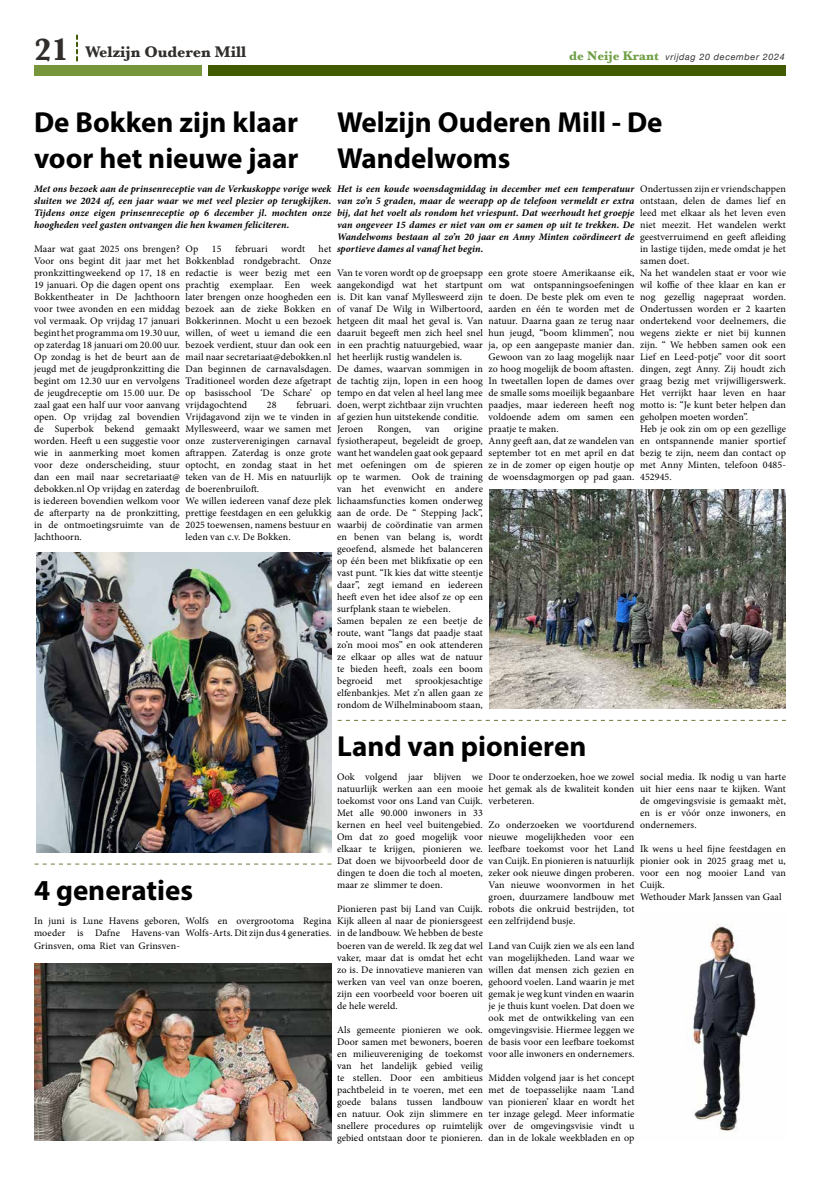
<style>
.page{position:relative;width:820px;height:1177px;background:#fff}
.page>*{position:absolute;margin:0;border:0;box-sizing:border-box;transform-origin:0 0}
.t1{font:700 29px/36px "Myriad Pro";color:#000}
.t2{font:700 16px "Baskerville";color:#302d2b}
.t3{font:10px/12px "Minion Pro";letter-spacing:.01em;color:#000;text-align:justify}
.t4{font:italic 700 10px/12px "Minion Pro";letter-spacing:.01em;color:#000;text-align:justify}
.t5{font:italic 9px "Helvetica Neue";letter-spacing:.07em;color:#34302e}
.s1{font-size:32px}
.s2{font-family:"Baskerville";font-weight:700;font-style:normal;font-size:13px;color:#6e9e43}
</style>
<div class="page">
<div style="left:34px;top:65px;width:167px;height:11px;background:#77953a"></div>
<div style="left:208px;top:65px;width:577px;height:11px;background:#425a00"></div>
<svg style="left:76px;top:35px;width:2px;height:26px"></svg>
<svg style="left:337px;top:720px;width:448px;height:1px"></svg>
<svg style="left:35px;top:863px;width:296px;height:1px"></svg>
<img style="left:37px;top:552px;width:294px;height:300px">
<img style="left:489px;top:490px;width:296px;height:218px">
<img style="left:34px;top:963px;width:297px;height:177px">
<img style="left:692px;top:924px;width:64px;height:208px">
<h2 class="t2" style="left:34px;top:41px;width:213px"><span class="s1">21</span> Welzijn Ouderen Mill</h2>
<p class="t5" style="left:569px;top:50px;width:217px"><span class="s2">de Neije Krant</span> vrijdag 20 december 2024</p>
<h1 class="t1" style="left:34px;top:103px;width:266px">De Bokken zijn klaar voor het nieuwe jaar</h1>
<p class="t4" style="left:34px;top:183px;width:299px">Met ons bezoek aan de prinsenreceptie van de Verkuskoppe vorige week sluiten we 2024 af, een jaar waar we met veel plezier op terugkijken.<br>Tijdens onze eigen prinsenreceptie op 6 december jl. mochten onze hoogheden veel gasten ontvangen die hen kwamen feliciteren.</p>
<p class="t3" style="left:34px;top:243px;width:147px">Maar wat gaat 2025 ons brengen?<br>Voor ons begint dit jaar met het pronkzittingweekend op 17, 18 en 19 januari. Op die dagen opent ons Bokkentheater in De Jachthoorn voor twee avonden en een middag vol vermaak. Op vrijdag 17 januari begint het programma om 19.30 uur, op zaterdag 18 januari om 20.00 uur.<br>Op zondag is het de beurt aan de jeugd met de jeugdpronkzitting die begint om 12.30 uur en vervolgens de jeugdreceptie om 15.00 uur. De zaal gaat een half uur voor aanvang open. Op vrijdag zal bovendien de Superbok bekend gemaakt worden. Heeft u een suggestie voor wie in aanmerking moet komen voor deze onderscheiding, stuur dan een mail naar secretariaat@ debokken.nl Op vrijdag en zaterdag is iedereen bovendien welkom voor de afterparty na de pronkzitting, in de ontmoetingsruimte van de Jachthoorn.</p>
<p class="t3" style="left:185px;top:243px;width:14px">Op</p>
<p class="t3" style="left:212px;top:243px;width:11px">15</p>
<p class="t3" style="left:235px;top:243px;width:34px">februari</p>
<p class="t3" style="left:281px;top:243px;width:25px">wordt</p>
<h1 class="t1" style="left:337px;top:103px;width:327px">Welzijn Ouderen Mill - De<br>Wandelwoms</h1>
<p class="t4" style="left:337px;top:183px;width:299px">Het is een koude woensdagmiddag in december met een temperatuur van zo’n 5 graden, maar de weerapp op de telefoon vermeldt er extra bij, dat het voelt als rondom het vriespunt. Dat weerhoudt het groepje van ongeveer 15 dames er niet van om er samen op uit te trekken. De Wandelwoms bestaan al zo’n 20 jaar en Anny Minten coördineert de sportieve dames al vanaf het begin.</p>
<p class="t3" style="left:337px;top:267px;width:147px;text-align:left">Van te voren wordt op de groepsapp aangekondigd wat het startpunt is. Dit kan vanaf Myllesweerd zijn of vanaf De Wilg in Wilbertoord, hetgeen dit maal het geval is. Van daaruit begeeft men zich heel snel in een prachtig natuurgebied, waar het heerlijk rustig wandelen is.<br>De dames, waarvan sommigen in de tachtig zijn, lopen in een hoog tempo en dat velen al heel lang mee doen, werpt zichtbaar zijn vruchten af gezien hun uitstekende conditie.<br>Jeroen</p>
<p class="t3" style="left:639px;top:183px;width:147px;text-align:left">Ondertussen zijn er vriendschappen ontstaan, delen de dames lief en leed met elkaar als het leven even niet meezit. Het wandelen werkt geestverruimend en geeft afleiding in lastige tijden, mede omdat je het samen doet.<br>Na het wandelen staat er voor wie wil koffie of thee klaar en kan er nog gezellig nagepraat worden.<br>Ondertussen worden er 2 kaarten ondertekend voor deelnemers, die wegens ziekte er niet bij kunnen zijn. “ We hebben samen ook een<br>Lief en Leed-potje” voor dit soort dingen, zegt Anny. Zij houdt zich graag bezig met vrijwilligerswerk.<br>Het verrijkt haar leven en haar motto is: “Je kunt beter helpen dan geholpen moeten worden”.<br>Heb je ook zin om op een gezellige en ontspannende manier sportief bezig te zijn, neem dan contact op met Anny Minten, telefoon 0485-<br>452945.</p>
<p class="t3" style="left:185px;top:243px;width:147px;text-indent:133px">het Bokkenblad rondgebracht. Onze redactie is weer bezig met een prachtig exemplaar. Een week later brengen onze hoogheden een bezoek aan de zieke Bokken en Bokkerinnen. Mocht u een bezoek willen, of weet u iemand die een bezoek verdient, stuur dan ook een mail naar secretariaat@debokken.nl Dan beginnen de carnavalsdagen.<br>Traditioneel worden deze afgetrapt op basisschool ‘De Schare’ op vrijdagochtend</p>
<p class="t3" style="left:488px;top:267px;width:147px;text-align:left">een grote stoere Amerikaanse eik, om wat ontspanningsoefeningen te doen. De beste plek om even te aarden en één te worden met de natuur. Daarna gaan ze terug naar hun jeugd, “boom klimmen”, nou ja, op een aangepaste manier dan.<br>Gewoon van zo laag mogelijk naar zo hoog mogelijk de boom aftasten.<br>In tweetallen lopen de dames over de smalle soms moeilijk begaanbare paadjes, maar iedereen heeft nog voldoende adem om samen een praatje te maken.<br>Anny geeft aan, dat ze wandelen van september tot en met april en dat ze in de zomer op eigen houtje op de woensdagmorgen op pad gaan.</p>
<p class="t3" style="left:185px;top:399px;width:147px;text-align:left;text-indent:111px">februari.<br>Vrijdagavond zijn we te vinden in<br>Myllesweerd, waar we samen met onze zusterverenigingen carnaval aftrappen. Zaterdag is onze grote optocht, en zondag staat in het teken van de H. Mis en natuurlijk de boerenbruiloft.<br>We willen iedereen vanaf deze plek prettige feestdagen en een gelukkig<br>2025 toewensen, namens bestuur en leden van c.v. De Bokken.</p>
<p class="t3" style="left:267px;top:399px;width:11px">28</p>
<p class="t3" style="left:377px;top:423px;width:35px">Rongen,</p>
<p class="t3" style="left:425px;top:423px;width:16px">van</p>
<p class="t3" style="left:337px;top:423px;width:147px;text-align:left;text-indent:117px">origine fysiotherapeut, begeleidt de groep, want het wandelen gaat ook gepaard met oefeningen om de spieren op te warmen. Ook de training van het evenwicht en andere lichaamsfuncties komen onderweg aan de orde. De “ Stepping Jack”, waarbij de coördinatie van armen en benen van belang is, wordt geoefend, alsmede het balanceren op één been met blikfixatie op een vast punt. “Ik kies dat witte steentje daar”, zegt iemand en iedereen heeft even het idee alsof ze op een surfplank staan te wiebelen.<br>Samen bepalen ze een beetje de route, want “langs dat paadje staat zo’n mooi mos” en ook attenderen ze elkaar op alles wat de natuur te bieden heeft, zoals een boom begroeid</p>
<p class="t3" style="left:337px;top:675px;width:147px;text-indent:78px">sprookjesachtige elfenbankjes. Met z’n allen gaan ze rondom de Wilhelminaboom staan,</p>
<p class="t3" style="left:386px;top:675px;width:17px">met</p>
<h1 class="t1" style="left:337px;top:727px;width:251px">Land van pionieren</h1>
<p class="t3" style="left:337px;top:771px;width:147px">Ook volgend jaar blijven we natuurlijk werken aan een mooie toekomst voor ons Land van Cuijk.<br>Met alle 90.000 inwoners in 33 kernen en heel veel buitengebied.<br>Om dat zo goed mogelijk voor elkaar te krijgen, pionieren we.<br>Dat doen we bijvoorbeeld door de dingen te doen die toch al moeten, maar ze slimmer te doen.</p>
<p class="t3" style="left:337px;top:903px;width:147px">Pionieren past bij Land van Cuijk.<br>Kijk alleen al naar de pioniersgeest in de landbouw. We hebben de beste boeren van de wereld. Ik zeg dat wel vaker, maar dat is omdat het echt zo is. De innovatieve manieren van werken van veel van onze boeren, zijn een voorbeeld voor boeren uit de hele wereld.</p>
<p class="t3" style="left:337px;top:1023px;width:147px">Als gemeente pionieren we ook.<br>Door samen met bewoners, boeren en milieuvereniging de toekomst van het landelijk gebied veilig te stellen. Door een ambitieus pachtbeleid in te voeren, met een goede balans tussen landbouw en natuur. Ook zijn slimmere en snellere procedures op ruimtelijk gebied ontstaan door te pionieren.</p>
<p class="t3" style="left:488px;top:771px;width:147px">Door te onderzoeken, hoe we zowel het gemak als de kwaliteit konden verbeteren.</p>
<p class="t3" style="left:488px;top:819px;width:147px">Zo onderzoeken we voortdurend nieuwe mogelijkheden voor een leefbare toekomst voor het Land van Cuijk. En pionieren is natuurlijk zeker ook nieuwe dingen proberen.<br>Van nieuwe woonvormen in het groen, duurzamere landbouw met robots die onkruid bestrijden, tot een zelfrijdend busje.</p>
<p class="t3" style="left:488px;top:939px;width:147px">Land van Cuijk zien we als een land van mogelijkheden. Land waar we willen dat mensen zich gezien en gehoord voelen. Land waarin je met gemak je weg kunt vinden en waarin je je thuis kunt voelen. Dat doen we ook met de ontwikkeling van een omgevingsvisie. Hiermee leggen we de basis voor een leefbare toekomst voor alle inwoners en ondernemers.</p>
<p class="t3" style="left:488px;top:1071px;width:147px">Midden volgend jaar is het concept met de toepasselijke naam ‘Land van pionieren’ klaar en wordt het ter inzage gelegd. Meer informatie over de omgevingsvisie vindt u dan in de lokale weekbladen en op</p>
<p class="t3" style="left:639px;top:771px;width:147px">social media. Ik nodig u van harte uit hier eens naar te kijken. Want de omgevingsvisie is gemaakt mèt, en is er vóór onze inwoners, en ondernemers.</p>
<p class="t3" style="left:639px;top:843px;width:147px;text-align:left">Ik wens u heel fijne feestdagen en pionier ook in 2025 graag met u, voor een nog mooier Land van<br>Cuijk.<br>Wethouder Mark Janssen van Gaal</p>
<h1 class="t1" style="left:34px;top:871px;width:160px">4 generaties</h1>
<p class="t3" style="left:34px;top:915px;width:147px">In juni is Lune Havens geboren, moeder is Dafne Havens-van Grinsven, oma Riet van Grinsven-</p>
<p class="t3" style="left:185px;top:915px;width:147px">Wolfs en overgrootoma Regina<br>Wolfs-Arts. Dit zijn dus 4 generaties.</p>
</div>
